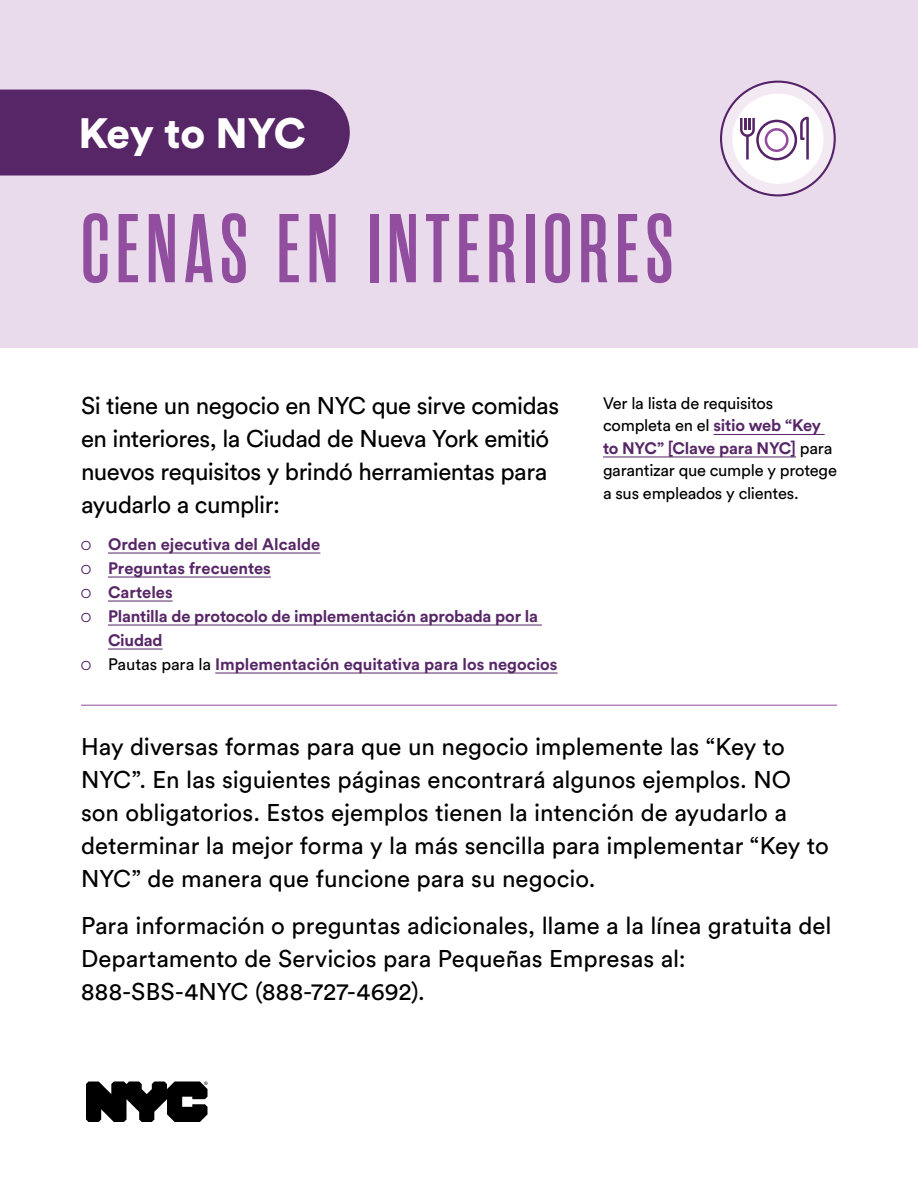
<style>
.page{position:relative;width:918px;height:1188px;background:#fff}
.page>*{position:absolute;margin:0;border:0;box-sizing:border-box;transform-origin:0 0}
.t1{font:600 97.5px "Rama Gothic M";letter-spacing:.065em;color:#914d9e}
.t2{font:900 42px "Circular Std";letter-spacing:-.005em;color:#fff}
.t3{font:24px/33px "Circular Std";color:#000}
.t4{font:24px/33px "Circular Std";letter-spacing:-.02em;color:#000}
.t5{font:700 16.5px/24px "Circular Std";letter-spacing:-.005em;color:#572666}
.t6{font:16.5px/22.5px "Circular Std";letter-spacing:-.015em;color:#000}
.s1{font-weight:400;font-size:12.75px}
.s2{font-weight:400;color:#000}
.s3{font-weight:700;color:#572666}
</style>
<div class="page">
<div style="left:0;top:0;width:918px;height:348px;background:#e9dbec"></div>
<div style="left:0;top:90px;width:350px;height:86px;background:#572666"></div>
<hr style="left:714px;top:434px;width:111px;height:1px;background:#572666">
<hr style="left:603px;top:457px;width:193px;height:1px;background:#572666">
<hr style="left:81px;top:705px;width:756px;height:1px;background:#914d9e">
<div style="left:721px;top:82px;width:114px;height:113px;background:#f2e9f3;border-radius:50%"></div>
<div style="left:720px;top:81px;width:116px;height:115px;border:2px solid #562369;border-radius:50%"></div>
<div style="left:733px;top:94px;width:90px;height:89px;background:#fff;border-radius:50%"></div>
<svg style="left:740px;top:117px;width:69px;height:43px"></svg>
<svg style="left:86px;top:1081px;width:122px;height:41px"></svg>
<hr style="left:108px;top:553px;width:212px;height:1px;background:#572666">
<hr style="left:108px;top:577px;width:163px;height:1px;background:#572666">
<hr style="left:108px;top:601px;width:65px;height:1px;background:#572666">
<hr style="left:108px;top:625px;width:434px;height:1px;background:#572666">
<hr style="left:108px;top:649px;width:55px;height:1px;background:#572666">
<hr style="left:215px;top:673px;width:343px;height:1px;background:#572666">
<h2 class="t2" style="left:78px;top:106px;width:229px">Key to NYC</h2>
<h1 class="t1" style="left:81px;top:200px;width:594px">CENAS EN INTERIORES</h1>
<p class="t4" style="left:81px;top:388px;width:480px">Si tiene un negocio en NYC que sirve comidas en interiores, la Ciudad de Nueva York emitió nuevos requisitos y brindó herramientas para ayudarlo a cumplir:</p>
<p class="t5" style="left:81px;top:532px;width:241px"><span class="s1">○</span> Orden ejecutiva del Alcalde</p>
<p class="t5" style="left:81px;top:556px;width:191px"><span class="s1">○</span> Preguntas frecuentes</p>
<p class="t5" style="left:81px;top:580px;width:93px"><span class="s1">○</span> Carteles</p>
<p class="t5" style="left:108px;top:604px;width:432px;text-indent:-27px"><span class="s1">○</span> Plantilla de protocolo de implementación aprobada por la<br>Ciudad</p>
<p class="t5" style="left:81px;top:652px;width:478px"><span class="s1">○</span> <span class="s2">Pautas para la</span> Implementación equitativa para los negocios</p>
<p class="t6" style="left:603px;top:392px;width:235px">Ver la lista de requisitos completa en el <span class="s3">sitio web “Key to NYC” [Clave para NYC]</span> para garantizar que cumple y protege a sus empleados y clientes.</p>
<p class="t3" style="left:81px;top:730px;width:749px">Hay diversas formas para que un negocio implemente las “Key to NYC”. En las siguientes páginas encontrará algunos ejemplos. NO son obligatorios. Estos ejemplos tienen la intención de ayudarlo a determinar la mejor forma y la más sencilla para implementar “Key to NYC” de manera que funcione para su negocio.</p>
<p class="t3" style="left:81px;top:908px;width:752px">Para información o preguntas adicionales, llame a la línea gratuita del<br>Departamento de Servicios para Pequeñas Empresas al:<br>888-SBS-4NYC (888-727-4692).</p>
</div>
